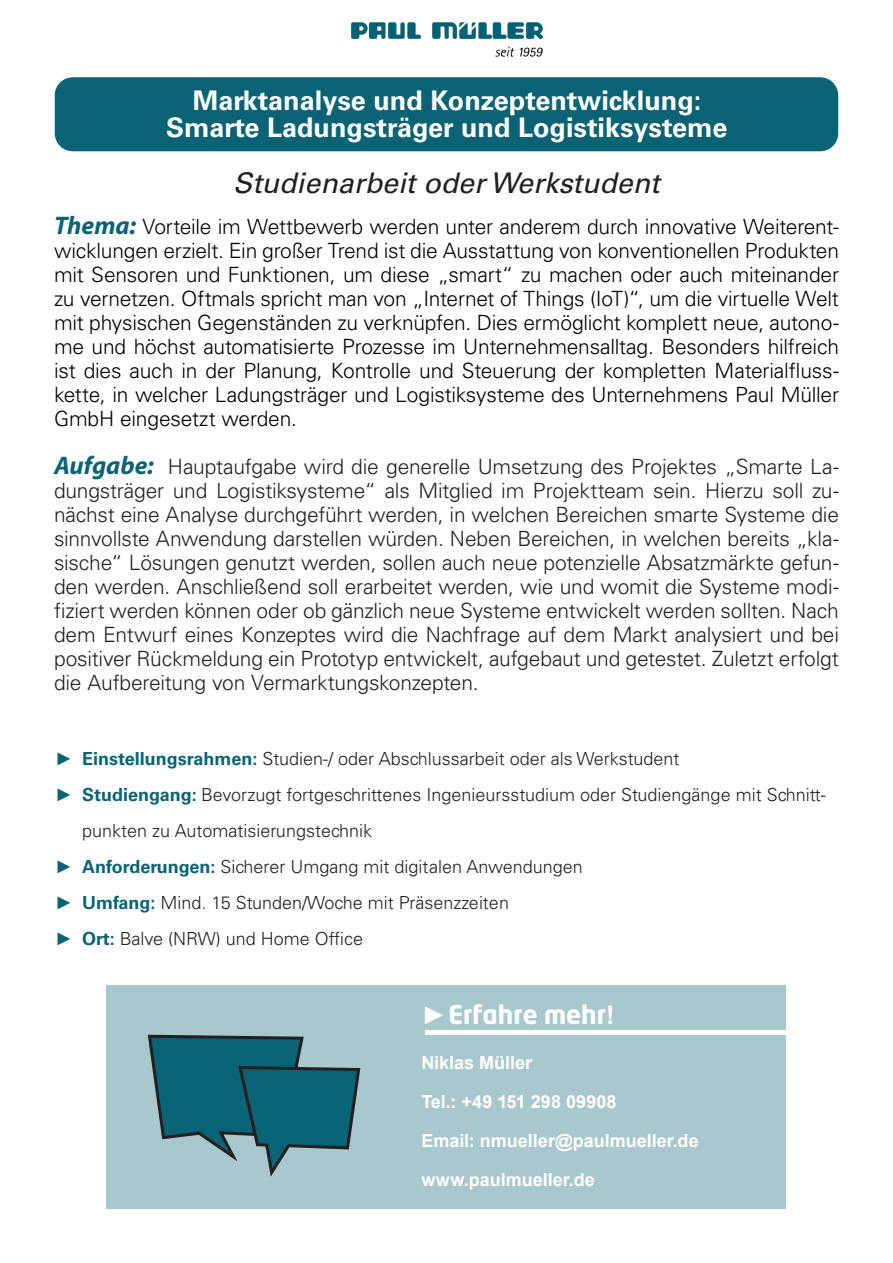
<style>
.page{position:relative;width:893px;height:1263px;background:#fff}
.page>*{position:absolute;margin:0;border:0;box-sizing:border-box;transform-origin:0 0}
.t1{font:italic 28.5px "Univers LT Std";color:#231f20}
.t2{font:700 27px/27px "Univers LT Std";color:#fff;text-align:center}
.t3{font:700 25.5px "Neo Tech";color:#fff}
.t4{font:300 21px/24px "Univers LT Std";letter-spacing:-.01em;color:#231f20;text-align:justify}
.t5{font:300 21px/24px "Univers LT Std";letter-spacing:-.01em;color:#000;text-align:justify}
.t6{font:300 18px "Univers LT Std";color:#231f20}
.t7{font:700 18px/39px "Arial";color:#fff}
.s1{font-family:"Myriad Pro";font-weight:700;font-style:italic;font-size:25.5px;color:#096374}
.s2{font-family:"Arial";font-weight:400;color:#096374}
.s3{font-weight:700;color:#096374}
.s4{color:#096374}
.s5{font-family:"Arial";font-weight:400}
.s6{font-family:"Arial"}
</style>
<div class="page">
<div style="left:106px;top:985px;width:680px;height:223px;background:#a9c8ce"></div>
<div style="left:55px;top:77px;width:783px;height:74px;background:#096374;border-radius:18px"></div>
<svg style="left:147px;top:1034px;width:214px;height:143px"></svg>
<div style="left:425px;top:1030px;width:413px;height:5px;background:#fff"></div>
<img style="left:351px;top:22px;width:191px;height:35px">
<p class="t2" style="left:166px;top:87px;width:563px">Marktanalyse und Konzeptentwicklung:<br>Smarte Ladungsträger und Logistiksysteme</p>
<h1 class="t1" style="left:233px;top:166px;width:428px">Studienarbeit oder Werkstudent</h1>
<p class="t5" style="left:54px;top:214px;width:787px"><span class="s1">Thema:</span> Vorteile im Wettbewerb werden unter anderem durch innovative Weiterent&shy;wicklungen erzielt. Ein großer Trend ist die Ausstattung von konventionellen Produkten mit Sensoren und Funktionen, um diese „smart“ zu machen oder auch miteinander zu vernetzen. Oftmals spricht man von „Internet of Things (IoT)“, um die virtuelle Welt mit physischen Gegenständen zu verknüpfen. Dies ermöglicht komplett neue, autono&shy;me und höchst automatisierte Prozesse im Unternehmensalltag. Besonders hilfreich ist dies auch in der Planung, Kontrolle und Steuerung der kompletten Materialfluss&shy;kette, in welcher Ladungsträger und Logistiksysteme des Unternehmens Paul Müller GmbH eingesetzt werden.</p>
<p class="t4" style="left:54px;top:454px;width:786px"><span class="s1">Aufgabe:</span> Hauptaufgabe wird die generelle Umsetzung des Projektes „Smarte La&shy;dungsträger und Logistiksysteme“ als Mitglied im Projektteam sein. Hierzu soll zu&shy;nächst eine Analyse durchgeführt werden, in welchen Bereichen smarte Systeme die sinnvollste Anwendung darstellen würden. Neben Bereichen, in welchen bereits „kla&shy;sische“ Lösungen genutzt werden, sollen auch neue potenzielle Absatzmärkte gefun&shy;den werden. Anschließend soll erarbeitet werden, wie und womit die Systeme modi&shy;fiziert werden können oder ob gänzlich neue Systeme entwickelt werden sollten. Nach dem Entwurf eines Konzeptes wird die Nachfrage auf dem Markt analysiert und bei positiver Rückmeldung ein Prototyp entwickelt, aufgebaut und getestet. Zuletzt erfolgt die Aufbereitung von Vermarktungskonzepten.</p>
<p class="t6" style="left:55px;top:747px;width:626px"><span class="s2">►</span> <span class="s3">Einstellungsrahmen:</span> Studien-/ oder Abschlussarbeit oder als Werkstudent</p>
<p class="t6" style="left:55px;top:783px;width:772px"><span class="s2">►</span> <span class="s3">Studiengang:</span> Bevorzugt fortgeschrittenes Ingenieursstudium oder Studiengänge mit Schnitt-</p>
<p class="t6" style="left:82px;top:819px;width:291px">punkten zu Automatisierungstechnik</p>
<p class="t6" style="left:55px;top:855px;width:529px"><span class="s2">►</span> <span class="s3">Anforderungen:</span> Sicherer Umgang mit digitalen Anwendungen</p>
<p class="t6" style="left:55px;top:891px;width:455px"><span class="s2">►</span> <span class="s3">Umfang:</span> Mind<span class="s4">.</span> 15 Stunden/Woche mit Präsenzzeiten</p>
<p class="t6" style="left:55px;top:927px;width:309px"><span class="s2">►</span> <span class="s3">Ort:</span> Balve (NRW) und Home Office</p>
<p class="t3" style="left:421px;top:1004px;width:195px"><span class="s5">►</span>Erfahre mehr<span class="s6">!</span></p>
<p class="t7" style="left:421px;top:1043px;width:279px">Niklas Müller<br>Tel.: +49 151 298 09908<br>Email: nmueller@paulmueller.de www.paulmueller.de</p>
</div>
